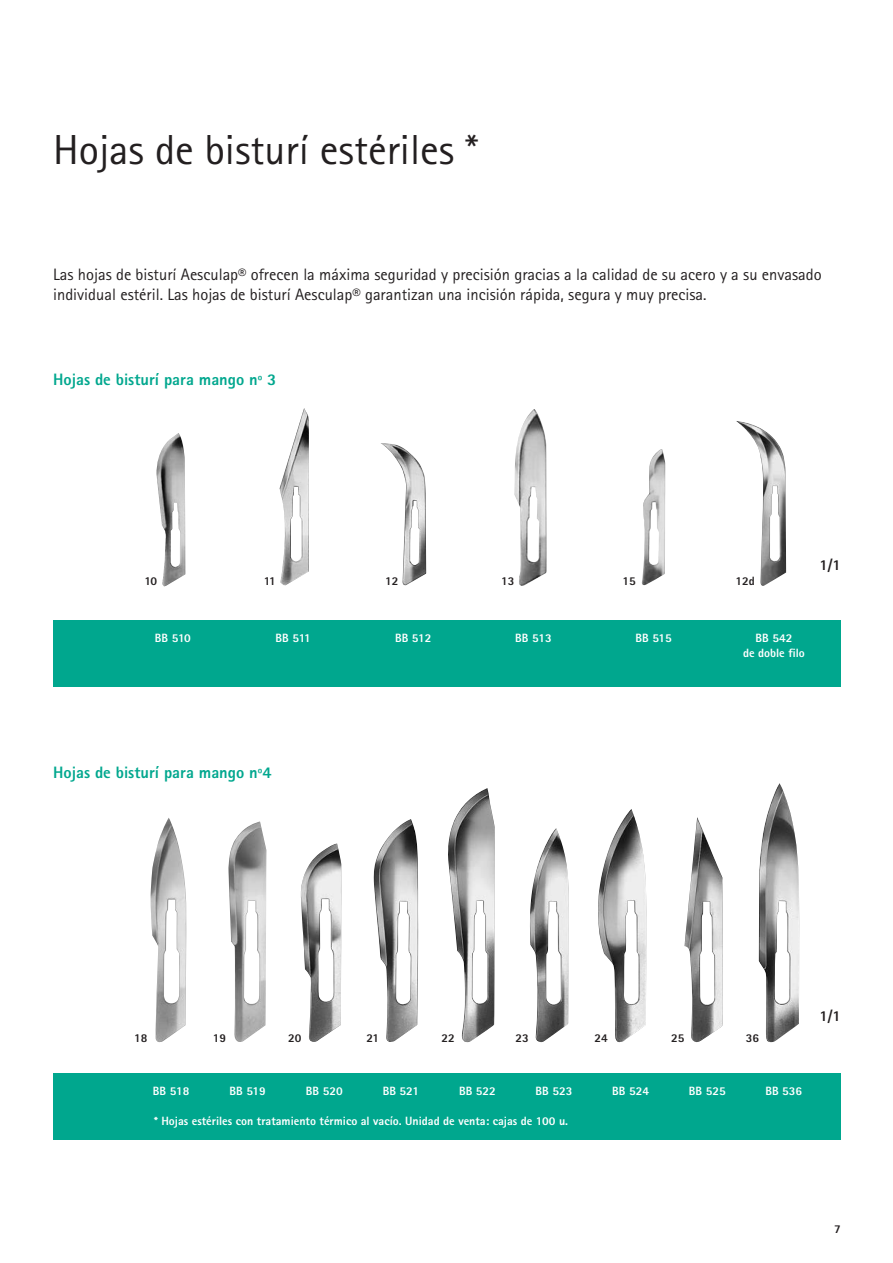
<style>
.page{position:relative;width:893px;height:1263px;background:#fff}
.page>*{position:absolute;margin:0;border:0;box-sizing:border-box;transform-origin:0 0}
.t1{font:42px "Rotis Sans Serif Pro";color:#231f20}
.t2{font:16.5px/19.5px "Rotis Sans Serif Pro";color:#231f20}
.t3{font:800 16.5px "Rotis Sans Serif Pro";color:#00a78e}
.t4{font:800 15px "Rotis Sans Serif Pro";color:#231f20}
.t5{font:800 12px/15px "Rotis Sans Serif Pro";color:#fff;text-align:center}
.t6{font:800 12px "Rotis Sans Serif Pro";color:#231f20}
</style>
<div class="page">
<div style="left:53px;top:1073px;width:788px;height:67px;background:#00a78e"></div>
<img style="left:151px;top:818px;width:35px;height:224px">
<img style="left:228px;top:821px;width:38px;height:221px">
<img style="left:301px;top:843px;width:40px;height:199px">
<img style="left:374px;top:819px;width:44px;height:223px">
<img style="left:448px;top:788px;width:47px;height:254px">
<img style="left:530px;top:828px;width:39px;height:214px">
<img style="left:598px;top:809px;width:48px;height:233px">
<img style="left:684px;top:817px;width:39px;height:225px">
<img style="left:759px;top:783px;width:40px;height:259px">
<div style="left:53px;top:620px;width:788px;height:67px;background:#00a78e"></div>
<img style="left:156px;top:433px;width:30px;height:153px">
<img style="left:280px;top:408px;width:29px;height:177px">
<img style="left:381px;top:443px;width:45px;height:143px">
<img style="left:514px;top:409px;width:33px;height:177px">
<img style="left:641px;top:449px;width:24px;height:136px">
<img style="left:736px;top:421px;width:50px;height:165px">
<h1 class="t1" style="left:53px;top:125px;width:427px">Hojas de bisturí estériles *</h1>
<p class="t2" style="left:53px;top:265px;width:770px">Las hojas de bisturí Aesculap® ofrecen la máxima seguridad y precisión gracias a la calidad de su acero y a su envasado individual estéril. Las hojas de bisturí Aesculap® garantizan una incisión rápida, segura y muy precisa.</p>
<p class="t3" style="left:53px;top:369px;width:225px">Hojas de bisturí para mango nº 3</p>
<p class="t6" style="left:144px;top:574px;width:14px">10</p>
<p class="t6" style="left:264px;top:574px;width:14px">11</p>
<p class="t6" style="left:385px;top:574px;width:15px">12</p>
<p class="t6" style="left:501px;top:574px;width:15px">13</p>
<p class="t6" style="left:623px;top:574px;width:15px">15</p>
<p class="t6" style="left:735px;top:574px;width:21px">12d</p>
<p class="t4" style="left:819px;top:555px;width:23px">1/1</p>
<p class="t5" style="left:155px;top:631px;width:38px">BB 510</p>
<p class="t5" style="left:743px;top:631px;width:63px">BB 542<br>de doble filo</p>
<p class="t5" style="left:276px;top:631px;width:37px">BB 511</p>
<p class="t5" style="left:395px;top:631px;width:38px">BB 512</p>
<p class="t5" style="left:515px;top:631px;width:38px">BB 513</p>
<p class="t5" style="left:635px;top:631px;width:38px">BB 515</p>
<p class="t3" style="left:53px;top:761px;width:220px">Hojas de bisturí para mango nº4</p>
<p class="t6" style="left:134px;top:1030px;width:15px">18</p>
<p class="t6" style="left:213px;top:1030px;width:15px">19</p>
<p class="t6" style="left:288px;top:1030px;width:15px">20</p>
<p class="t6" style="left:366px;top:1030px;width:14px">21</p>
<p class="t6" style="left:441px;top:1030px;width:15px">22</p>
<p class="t6" style="left:515px;top:1030px;width:15px">23</p>
<p class="t6" style="left:594px;top:1030px;width:15px">24</p>
<p class="t6" style="left:671px;top:1030px;width:15px">25</p>
<p class="t6" style="left:746px;top:1030px;width:15px">36</p>
<p class="t5" style="left:153px;top:1083px;width:38px">BB 518</p>
<p class="t5" style="left:229px;top:1083px;width:38px">BB 519</p>
<p class="t5" style="left:306px;top:1083px;width:38px">BB 520</p>
<p class="t5" style="left:383px;top:1083px;width:38px">BB 521</p>
<p class="t5" style="left:459px;top:1083px;width:38px">BB 522</p>
<p class="t5" style="left:536px;top:1083px;width:38px">BB 523</p>
<p class="t5" style="left:612px;top:1083px;width:38px">BB 524</p>
<p class="t5" style="left:689px;top:1083px;width:38px">BB 525</p>
<p class="t5" style="left:765px;top:1083px;width:38px">BB 536</p>
<p class="t5" style="left:154px;top:1113px;width:416px">* Hojas estériles con tratamiento térmico al vacío. Unidad de venta: cajas de 100 u.</p>
<p class="t4" style="left:819px;top:1007px;width:23px">1/1</p>
<p class="t6" style="left:834px;top:1221px;width:8px">7</p>
</div>
